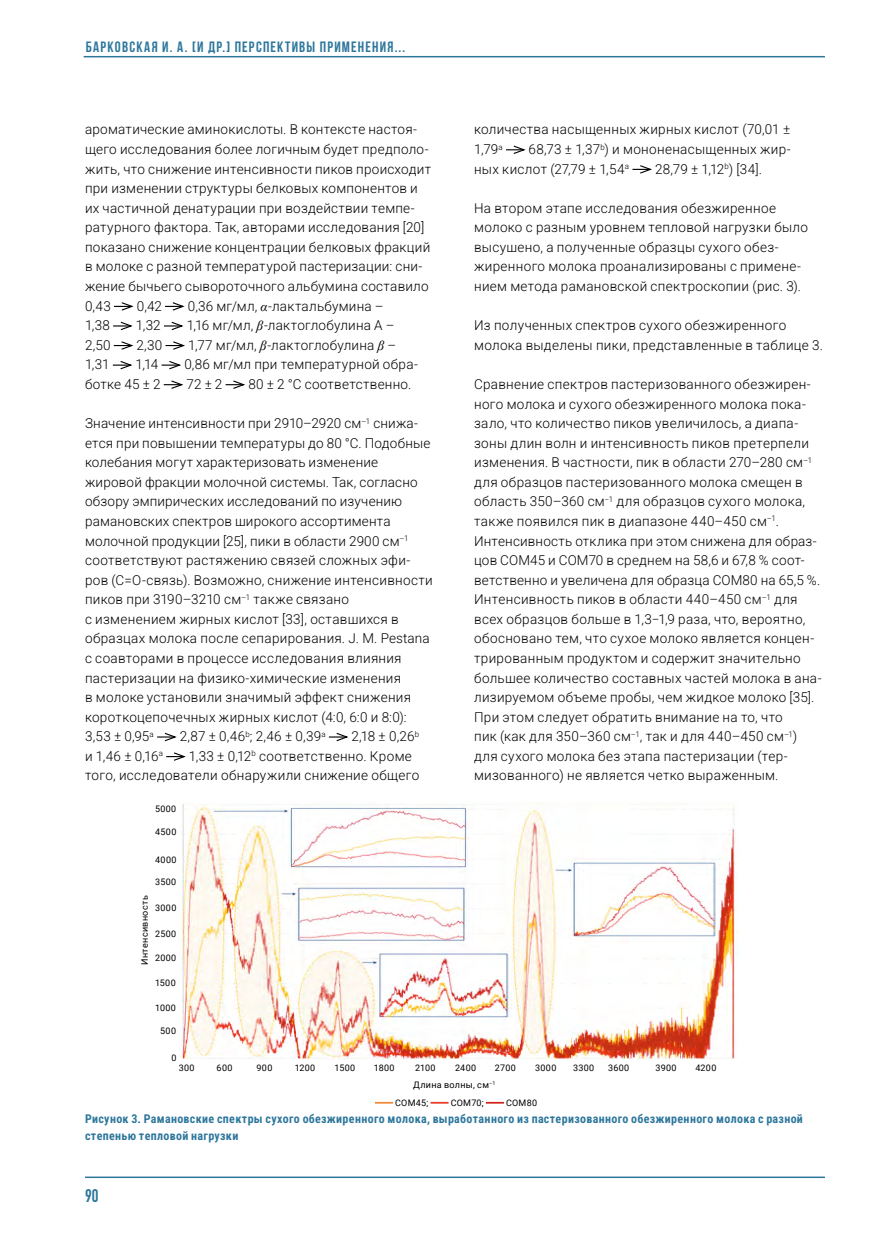
<style>
.page{position:relative;width:893px;height:1234px;background:#fff}
.page>*{position:absolute;margin:0;border:0;box-sizing:border-box;transform-origin:0 0}
.t1{font:700 18px "DIN Condensed";color:#2e779c}
.t2{font:700 15px "Bebas Neue";letter-spacing:.08em;color:#2e779c}
.t3{font:300 13.5px/19.5px "Roboto";letter-spacing:.02em;color:#000}
.t4{font:700 12px/16.5px "Roboto Condensed";letter-spacing:.03em;color:#2e779c}
.t5{font:9px "Roboto";letter-spacing:.035em;color:#000}
.s1{font-family:"Times New Roman";font-weight:400;font-style:italic}
</style>
<div class="page">
<hr style="left:84px;top:56px;width:741px;height:1px;background:#2e779c">
<hr style="left:85px;top:1176px;width:740px;height:1px;background:#2e779c">
<img style="left:179px;top:802px;width:560px;height:257px">
<svg style="left:114px;top:302px;width:20px;height:9px"></svg>
<svg style="left:165px;top:302px;width:20px;height:9px"></svg>
<svg style="left:113px;top:321px;width:20px;height:10px"></svg>
<svg style="left:164px;top:321px;width:20px;height:9px"></svg>
<svg style="left:114px;top:341px;width:20px;height:9px"></svg>
<svg style="left:165px;top:341px;width:20px;height:9px"></svg>
<svg style="left:113px;top:361px;width:20px;height:9px"></svg>
<svg style="left:162px;top:361px;width:19px;height:9px"></svg>
<svg style="left:164px;top:380px;width:19px;height:9px"></svg>
<svg style="left:226px;top:380px;width:19px;height:9px"></svg>
<svg style="left:157px;top:732px;width:20px;height:10px"></svg>
<svg style="left:329px;top:733px;width:20px;height:9px"></svg>
<svg style="left:166px;top:752px;width:20px;height:9px"></svg>
<svg style="left:506px;top:145px;width:20px;height:9px"></svg>
<svg style="left:632px;top:165px;width:20px;height:9px"></svg>
<svg style="left:375px;top:1101px;width:18px;height:2px"></svg>
<svg style="left:431px;top:1101px;width:17px;height:2px"></svg>
<svg style="left:486px;top:1101px;width:18px;height:2px"></svg>
<p class="t2" style="left:86px;top:39px;width:321px">барковская И. а. [и др.] перспективы применения...</p>
<p class="t3" style="left:85px;top:119px;width:348px">ароматические аминокислоты. В контексте настоя&shy;щего исследования более логичным будет предполо&shy;жить, что снижение интенсивности пиков происходит при изменении структуры белковых компонентов и их частичной денатурации при воздействии темпе&shy;ратурного фактора. Так, авторами исследования [20] показано снижение концентрации белковых фракций в молоке с разной температурой пастеризации: сни&shy;жение бычьего сывороточного альбумина составило 0,43</p>
<p class="t3" style="left:137px;top:295px;width:27px">0,42</p>
<p class="t3" style="left:188px;top:295px;width:197px">0,36 мг/мл, <span class="s1">α</span>-лактальбумина –</p>
<p class="t3" style="left:85px;top:315px;width:26px">1,38</p>
<p class="t3" style="left:136px;top:315px;width:26px">1,32</p>
<p class="t3" style="left:187px;top:315px;width:209px">1,16 мг/мл, <span class="s1">β</span>-лактоглобулина А –</p>
<p class="t3" style="left:85px;top:334px;width:27px">2,50</p>
<p class="t3" style="left:137px;top:334px;width:27px">2,30</p>
<p class="t3" style="left:188px;top:334px;width:209px">1,77 мг/мл, <span class="s1">β</span>-лактоглобулина <span class="s1">β</span> –</p>
<p class="t3" style="left:85px;top:354px;width:26px">1,31</p>
<p class="t3" style="left:136px;top:354px;width:24px">1,14</p>
<p class="t3" style="left:184px;top:354px;width:235px">0,86 мг/мл при температурной обра-</p>
<p class="t3" style="left:85px;top:374px;width:77px">ботке 45 ± 2</p>
<p class="t3" style="left:187px;top:374px;width:37px">72 ± 2</p>
<p class="t3" style="left:248px;top:374px;width:164px">80 ± 2 °С соответственно.</p>
<p class="t3" style="left:85px;top:413px;width:349px">Значение интенсивности при 2910–2920 см<sup>–1</sup> снижа&shy;ется при повышении температуры до 80 °С. Подобные колебания могут характеризовать изменение жировой фракции молочной системы. Так, согласно обзору эмпирических исследований по изучению рамановских спектров широкого ассортимента молочной продукции [25], пики в области 2900 см<sup>–1 </sup>соответствуют растяжению связей сложных эфи&shy;ров (С=О-связь). Возможно, снижение интенсивности пиков при 3190–3210 см<sup>–1</sup> также связано<br>с изменением жирных кислот [33], оставшихся в образцах молока после сепарирования. J. M. Pestana с соавторами в процессе исследования влияния пастеризации на физико-химические изменения<br>в молоке установили значимый эффект снижения короткоцепочечных жирных кислот (4:0, 6:0 и 8:0):<br>3,53 ± 0,95<sup>a</sup></p>
<p class="t3" style="left:180px;top:726px;width:147px">2,87 ± 0,46<sup>b</sup>; 2,46 ± 0,39<sup>a</sup></p>
<p class="t3" style="left:351px;top:726px;width:69px">2,18 ± 0,26<sup>b</sup></p>
<p class="t3" style="left:85px;top:745px;width:336px;text-indent:104px">1,33 ± 0,12<sup>b</sup> соответственно. Кроме того, исследователи обнаружили снижение общего</p>
<p class="t3" style="left:85px;top:745px;width:79px">и 1,46 ± 0,16<sup>a</sup></p>
<p class="t5" style="left:155px;top:802px;width:22px">5000</p>
<p class="t5" style="left:155px;top:825px;width:23px">4500</p>
<p class="t5" style="left:155px;top:852px;width:23px">4000</p>
<p class="t5" style="left:155px;top:875px;width:23px">3500</p>
<p class="t5" style="left:138px;top:964px;width:71px;rotate:-90deg">Интенсивность</p>
<p class="t5" style="left:155px;top:901px;width:23px">3000</p>
<p class="t5" style="left:155px;top:927px;width:23px">2500</p>
<p class="t5" style="left:155px;top:950px;width:23px">2000</p>
<p class="t5" style="left:155px;top:976px;width:22px">1500</p>
<p class="t5" style="left:155px;top:1000px;width:22px">1000</p>
<p class="t5" style="left:160px;top:1023px;width:17px">500</p>
<p class="t5" style="left:171px;top:1051px;width:7px">0</p>
<p class="t3" style="left:474px;top:119px;width:318px">количества насыщенных жирных кислот (70,01 ±<br>1,79<sup>a</sup></p>
<p class="t3" style="left:474px;top:139px;width:318px;text-indent:54px">68,73 ± 1,37<sup>b</sup>) и мононенасыщенных жир&shy;ных кислот (27,79 ± 1,54<sup>a</sup></p>
<p class="t3" style="left:655px;top:158px;width:108px">28,79 ± 1,12<sup>b</sup>) [34].</p>
<p class="t3" style="left:474px;top:198px;width:335px">На втором этапе исследования обезжиренное молоко с разным уровнем тепловой нагрузки было высушено, а полученные образцы сухого обез&shy;жиренного молока проанализированы с примене&shy;нием метода рамановской спектроскопии (рис. 3).</p>
<p class="t3" style="left:474px;top:315px;width:350px">Из полученных спектров сухого обезжиренного молока выделены пики, представленные в таблице 3.</p>
<p class="t3" style="left:474px;top:374px;width:349px">Сравнение спектров пастеризованного обезжирен&shy;ного молока и сухого обезжиренного молока пока&shy;зало, что количество пиков увеличилось, а диапа&shy;зоны длин волн и интенсивность пиков претерпели изменения. В частности, пик в области 270–280 см<sup>–1 </sup>для образцов пастеризованного молока смещен в область 350–360 см<sup>−1</sup> для образцов сухого молока, также появился пик в диапазоне 440–450 см<sup>–1</sup>.<br>Интенсивность отклика при этом снижена для образ&shy;цов СОМ45 и СОМ70 в среднем на 58,6 и 67,8 % соот&shy;ветственно и увеличена для образца СОМ80 на 65,5 %.<br>Интенсивность пиков в области 440–450 см<sup>–1</sup> для всех образцов больше в 1,3−1,9 раза, что, вероятно, обосновано тем, что сухое молоко является концен&shy;трированным продуктом и содержит значительно большее количество составных частей молока в ана&shy;лизируемом объеме пробы, чем жидкое молоко [35].<br>При этом следует обратить внимание на то, что<br>пик (как для 350–360 см<sup>–1</sup>, так и для 440–450 см<sup>–1</sup>) для сухого молока без этапа пастеризации (тер&shy;мизованного) не является четко выраженным.</p>
<p class="t5" style="left:179px;top:1060px;width:17px">300</p>
<p class="t5" style="left:217px;top:1060px;width:17px">600</p>
<p class="t5" style="left:335px;top:1060px;width:22px">1500</p>
<p class="t5" style="left:374px;top:1060px;width:22px">1800</p>
<p class="t5" style="left:415px;top:1060px;width:22px">2100</p>
<p class="t5" style="left:455px;top:1060px;width:23px">2400</p>
<p class="t5" style="left:495px;top:1060px;width:22px">2700</p>
<p class="t5" style="left:535px;top:1060px;width:23px">3000</p>
<p class="t5" style="left:573px;top:1060px;width:23px">3300</p>
<p class="t5" style="left:608px;top:1060px;width:23px">3600</p>
<p class="t5" style="left:655px;top:1060px;width:23px">3900</p>
<p class="t5" style="left:695px;top:1060px;width:22px">4200</p>
<p class="t5" style="left:395px;top:1095px;width:35px">СОМ45;</p>
<p class="t5" style="left:451px;top:1095px;width:35px">СОМ70;</p>
<p class="t5" style="left:506px;top:1095px;width:33px">СОМ80</p>
<p class="t5" style="left:257px;top:1060px;width:17px">900</p>
<p class="t5" style="left:295px;top:1060px;width:22px">1200</p>
<p class="t5" style="left:413px;top:1077px;width:84px">Длина волны, см<sup>–1</sup></p>
<p class="t4" style="left:85px;top:1109px;width:719px">Рисунок 3. Рамановские спектры сухого обезжиренного молока, выработанного из пастеризованного обезжиренного молока с разной степенью тепловой нагрузки</p>
<h1 class="t1" style="left:85px;top:1183px;width:15px">90</h1>
</div>
